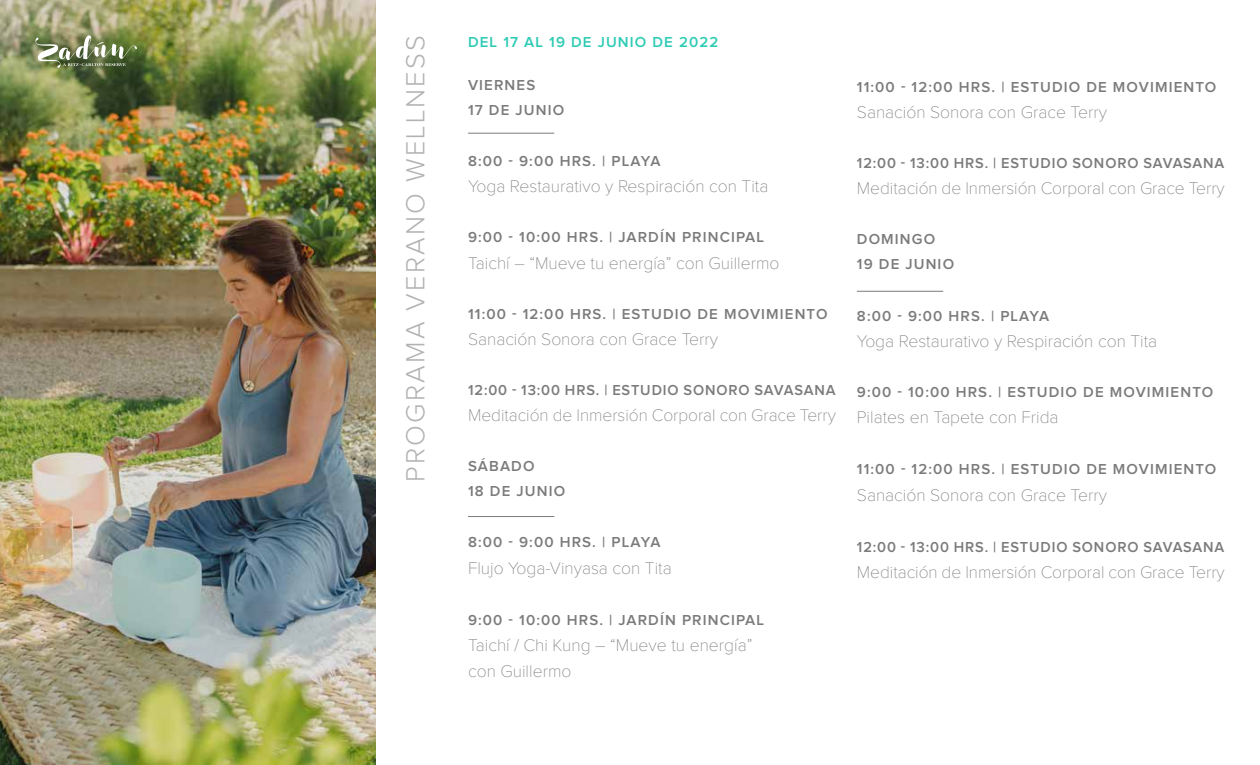
<style>
.page{position:relative;width:1260px;height:765px;background:#fff}
.page>*{position:absolute;margin:0;border:0;box-sizing:border-box;transform-origin:0 0}
.t1{font:300 27.25px "Proxima Nova";letter-spacing:.08em;color:#b3b2b2}
.t2{font:100 17.5px/26.2px "Proxima Nova T";color:#77787b}
.t3{font:600 15px/25px "Proxima Nova";letter-spacing:.075em;color:#7c7b7b}
.t4{font:600 15px "Proxima Nova";letter-spacing:.075em;color:#2dcbb4}
</style>
<div class="page">
<img style="left:0;top:0;width:376px;height:765px">
<svg style="left:35px;top:35px;width:102px;height:33px;background:#828e66"></svg>
<hr style="left:468px;top:133px;width:86px;height:1px;background:#7c7b7b">
<hr style="left:857px;top:291px;width:86px;height:1px;background:#7c7b7b">
<hr style="left:468px;top:516px;width:86px;height:1px;background:#7c7b7b">
<h1 class="t1" style="left:403px;top:482px;width:448px;rotate:-90deg">PROGRAMA VERANO WELLNESS</h1>
<p class="t4" style="left:468px;top:35px;width:252px">DEL 17 AL 19 DE JUNIO DE 2022</p>
<p class="t3" style="left:468px;top:73px;width:98px">VIERNES<br>17 DE JUNIO</p>
<p class="t3" style="left:468px;top:149px;width:194px">8:00 - 9:00 HRS. | PLAYA</p>
<p class="t2" style="left:468px;top:174px;width:302px">Yoga Restaurativo y Respiración con Tita</p>
<p class="t3" style="left:468px;top:225px;width:297px">9:00 - 10:00 HRS. | JARDÍN PRINCIPAL</p>
<p class="t2" style="left:468px;top:250px;width:313px">Taichí – “Mueve tu energía” con Guillermo</p>
<p class="t3" style="left:468px;top:302px;width:361px">11:00 - 12:00 HRS. | ESTUDIO DE MOVIMIENTO</p>
<p class="t2" style="left:468px;top:326px;width:251px">Sanación Sonora con Grace Terry</p>
<p class="t3" style="left:468px;top:378px;width:369px">12:00 - 13:00 HRS. | ESTUDIO SONORO SAVASANA</p>
<p class="t2" style="left:468px;top:402px;width:369px">Meditación de Inmersión Corporal con Grace Terry</p>
<p class="t3" style="left:468px;top:454px;width:99px">SÁBADO<br>18 DE JUNIO</p>
<p class="t3" style="left:468px;top:530px;width:194px">8:00 - 9:00 HRS. | PLAYA</p>
<p class="t2" style="left:468px;top:555px;width:205px">Flujo Yoga-Vinyasa con Tita</p>
<p class="t3" style="left:468px;top:608px;width:297px">9:00 - 10:00 HRS. | JARDÍN PRINCIPAL</p>
<p class="t2" style="left:468px;top:632px;width:286px">Taichí / Chi Kung – “Mueve tu energía” con Guillermo</p>
<p class="t3" style="left:857px;top:75px;width:361px">11:00 - 12:00 HRS. | ESTUDIO DE MOVIMIENTO</p>
<p class="t2" style="left:857px;top:99px;width:251px">Sanación Sonora con Grace Terry</p>
<p class="t3" style="left:857px;top:151px;width:369px">12:00 - 13:00 HRS. | ESTUDIO SONORO SAVASANA</p>
<p class="t2" style="left:857px;top:175px;width:369px">Meditación de Inmersión Corporal con Grace Terry</p>
<p class="t3" style="left:857px;top:227px;width:99px">DOMINGO<br>19 DE JUNIO</p>
<p class="t3" style="left:857px;top:304px;width:194px">8:00 - 9:00 HRS. | PLAYA</p>
<p class="t2" style="left:857px;top:328px;width:302px">Yoga Restaurativo y Respiración con Tita</p>
<p class="t3" style="left:857px;top:380px;width:358px">9:00 - 10:00 HRS. | ESTUDIO DE MOVIMIENTO</p>
<p class="t2" style="left:857px;top:404px;width:203px">Pilates en Tapete con Frida</p>
<p class="t3" style="left:857px;top:457px;width:361px">11:00 - 12:00 HRS. | ESTUDIO DE MOVIMIENTO</p>
<p class="t2" style="left:857px;top:482px;width:251px">Sanación Sonora con Grace Terry</p>
<p class="t3" style="left:857px;top:535px;width:369px">12:00 - 13:00 HRS. | ESTUDIO SONORO SAVASANA</p>
<p class="t2" style="left:857px;top:559px;width:369px">Meditación de Inmersión Corporal con Grace Terry</p>
</div>
